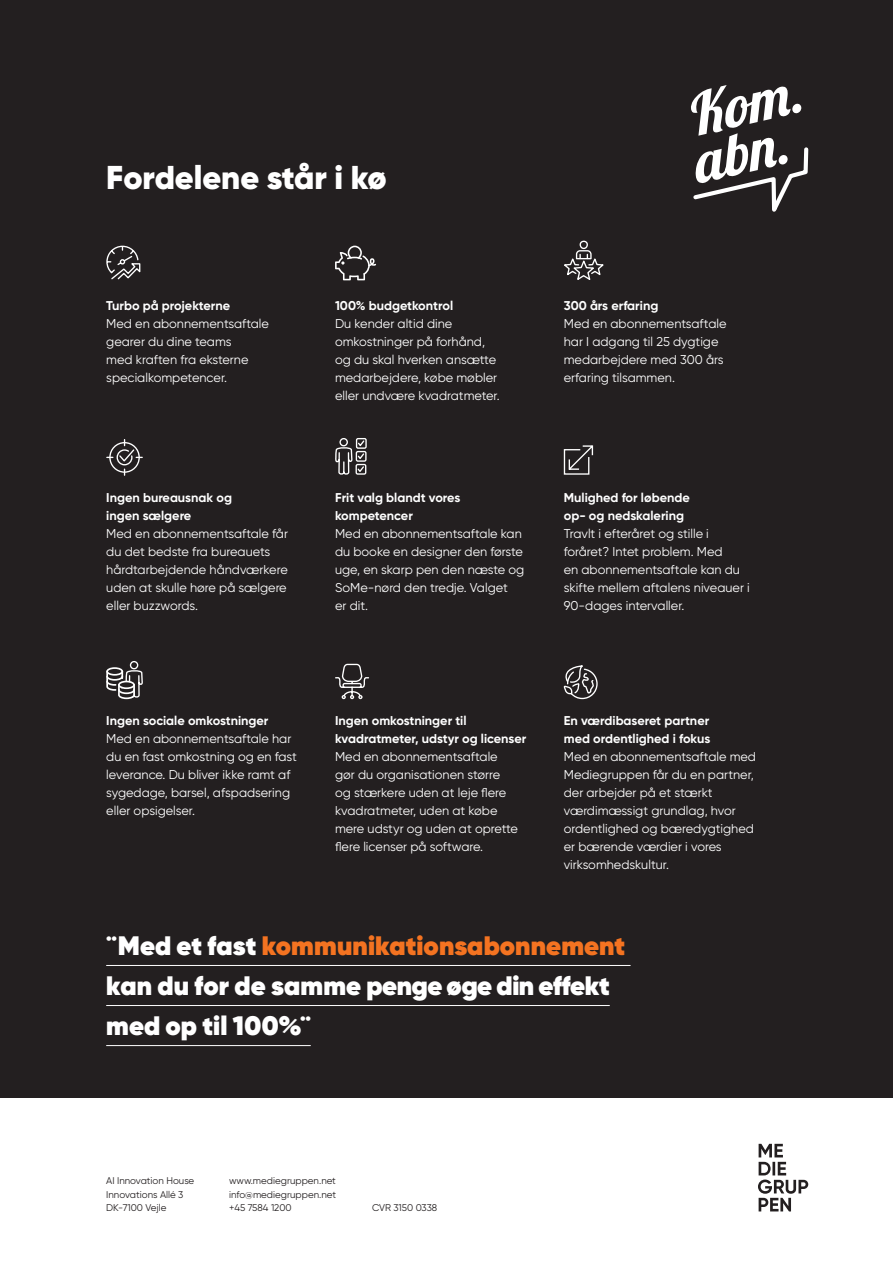
<style>
.page{position:relative;width:893px;height:1263px;background:#fff}
.page>*{position:absolute;margin:0;border:0;box-sizing:border-box;transform-origin:0 0}
.t1{font:900 33px "Gilroy";color:#fff}
.t2{font:800 26.7px/40px "Gilroy";color:#fff}
.t3{font:800 26.7px "Gilroy";letter-spacing:.005em;color:#f47321}
.t4{font:12.75px/18px "Gilroy";color:#fff}
.t5{font:700 12.75px/18px "Gilroy";color:#fff}
.t6{font:9.75px "Gilroy";color:#231f20}
.s1{color:#fff}
</style>
<div class="page">
<div style="left:0;top:0;width:893px;height:1097px;background:#231f20"></div>
<svg style="left:691px;top:85px;width:118px;height:127px"></svg>
<svg style="left:335px;top:246px;width:41px;height:34px"></svg>
<svg style="left:564px;top:240px;width:40px;height:40px"></svg>
<svg style="left:106px;top:245px;width:35px;height:35px"></svg>
<svg style="left:335px;top:438px;width:32px;height:37px"></svg>
<svg style="left:106px;top:439px;width:37px;height:37px"></svg>
<svg style="left:563px;top:445px;width:31px;height:30px"></svg>
<svg style="left:335px;top:663px;width:35px;height:37px"></svg>
<svg style="left:106px;top:661px;width:37px;height:38px"></svg>
<svg style="left:563px;top:665px;width:35px;height:35px"></svg>
<svg style="left:758px;top:1144px;width:50px;height:67px"></svg>
<hr style="left:106px;top:965px;width:525px;height:1px;background:#fff">
<hr style="left:106px;top:1005px;width:504px;height:1px;background:#fff">
<hr style="left:106px;top:1045px;width:205px;height:1px;background:#fff">
<p class="t1" style="left:106px;top:157px;width:282px">Fordelene står i kø</p>
<p class="t5" style="left:106px;top:296px;width:125px">Turbo på projekterne</p>
<p class="t4" style="left:106px;top:314px;width:164px">Med en abonnementsaftale gearer du dine teams<br>med kraften fra eksterne specialkompetencer.</p>
<p class="t5" style="left:106px;top:488px;width:127px">Ingen bureausnak og ingen sælgere</p>
<p class="t4" style="left:106px;top:524px;width:183px">Med en abonnementsaftale får du det bedste fra bureauets hårdtarbejdende håndværkere uden at skulle høre på sælgere eller buzzwords.</p>
<p class="t5" style="left:335px;top:296px;width:120px">100% budgetkontrol</p>
<p class="t4" style="left:335px;top:314px;width:166px">Du kender altid dine omkostninger på forhånd, og du skal hverken ansætte medarbejdere, købe møbler eller undvære kvadratmeter.</p>
<p class="t5" style="left:335px;top:488px;width:127px">Frit valg blandt vores kompetencer</p>
<p class="t4" style="left:335px;top:524px;width:191px">Med en abonnementsaftale kan du booke en designer den første uge, en skarp pen den næste og<br>SoMe-nørd den tredje. Valget<br>er dit.</p>
<p class="t5" style="left:564px;top:296px;width:96px">300 års erfaring</p>
<p class="t4" style="left:564px;top:314px;width:164px">Med en abonnementsaftale har I adgang til 25 dygtige medarbejdere med 300 års erfaring tilsammen.</p>
<p class="t5" style="left:564px;top:488px;width:128px">Mulighed for løbende op- og nedskalering</p>
<p class="t4" style="left:564px;top:524px;width:188px">Travlt i efteråret og stille i foråret? Intet problem. Med<br>en abonnementsaftale kan du skifte mellem aftalens niveauer i<br>90-dages intervaller.</p>
<p class="t5" style="left:106px;top:711px;width:164px">Ingen sociale omkostninger</p>
<p class="t4" style="left:106px;top:729px;width:192px">Med en abonnementsaftale har du en fast omkostning og en fast leverance. Du bliver ikke ramt af sygedage, barsel, afspadsering eller opsigelser.</p>
<p class="t5" style="left:335px;top:711px;width:193px">Ingen omkostninger til kvadratmeter, udstyr og licenser</p>
<p class="t4" style="left:335px;top:747px;width:184px">Med en abonnementsaftale gør du organisationen større og stærkere uden at leje flere kvadratmeter, uden at købe mere udstyr og uden at oprette flere licenser på software.</p>
<p class="t5" style="left:564px;top:711px;width:148px">En værdibaseret partner med ordentlighed i fokus</p>
<p class="t4" style="left:564px;top:747px;width:194px">Med en abonnementsaftale med<br>Mediegruppen får du en partner, der arbejder på et stærkt værdimæssigt grundlag, hvor ordentlighed og bæredygtighed er bærende værdier i vores virksomhedskultur.</p>
<p class="t3" style="left:106px;top:928px;width:520px"><span class="s1">¨Med et fast</span> kommunikationsabonnement</p>
<p class="t2" style="left:106px;top:965px;width:505px">kan du for de samme penge øge din effekt med op til 100%¨</p>
<p class="t6" style="left:106px;top:1175px;width:90px">AI Innovation House</p>
<p class="t6" style="left:106px;top:1188px;width:79px">Innovations Allé 3</p>
<p class="t6" style="left:106px;top:1202px;width:62px">DK-7100 Vejle</p>
<p class="t6" style="left:229px;top:1175px;width:108px">www.mediegruppen.net</p>
<p class="t6" style="left:229px;top:1188px;width:108px">info@mediegruppen.net</p>
<p class="t6" style="left:229px;top:1202px;width:64px">+45 7584 1200</p>
<p class="t6" style="left:372px;top:1202px;width:67px">CVR 3150 0338</p>
</div>
